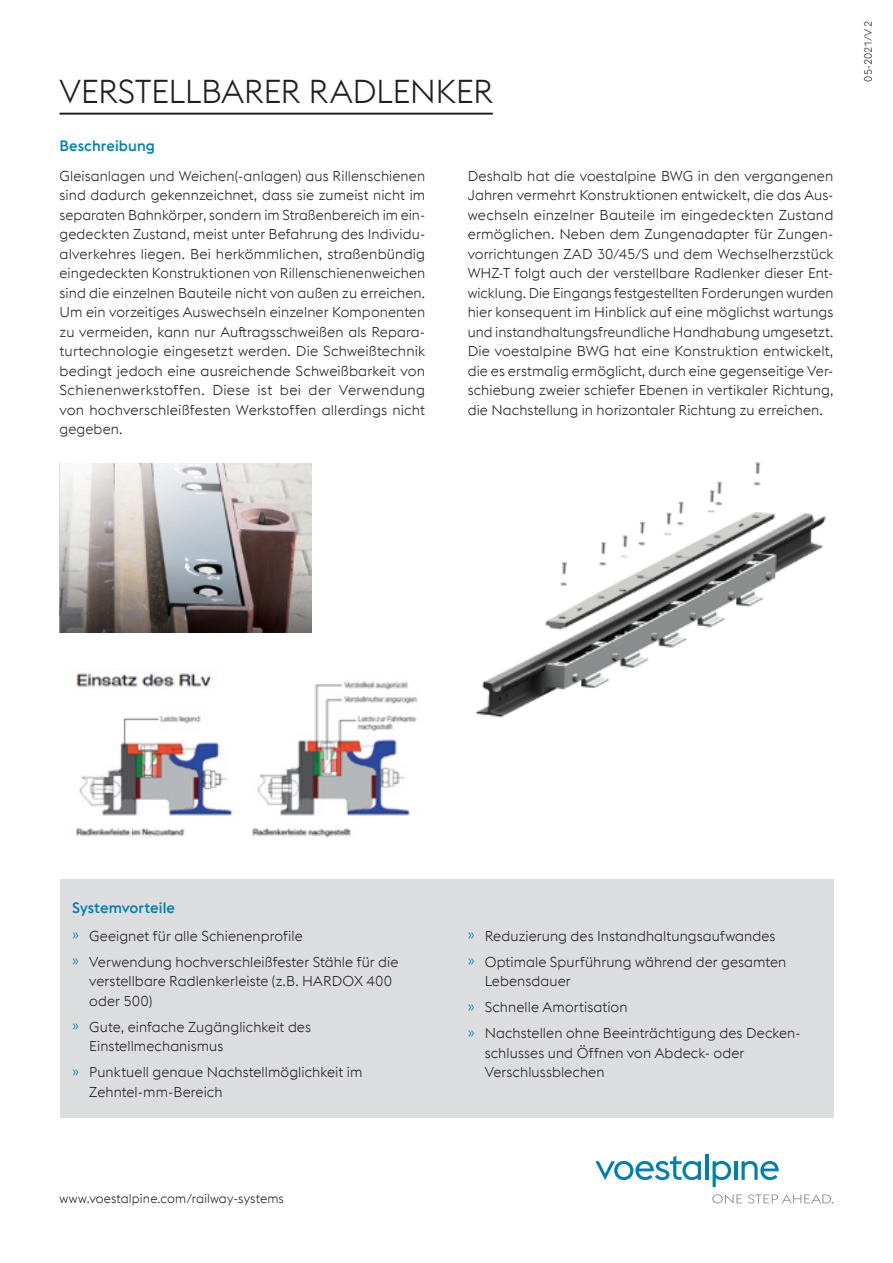
<style>
.page{position:relative;width:893px;height:1263px;background:#fff}
.page>*{position:absolute;margin:0;border:0;box-sizing:border-box;transform-origin:0 0}
.HL-1-schwarz{font:300 33px "voestalpine";letter-spacing:-.01em;color:#231f20}
.Sub-HL-2-boe-Spalten{font:500 15px "voestalpine";letter-spacing:.005em;color:#007fb1}
.Copy{font:300 14.25px/19.5px "voestalpine";letter-spacing:.005em;color:#231f20}
.t1{font:300 12.75px "voestalpine";letter-spacing:.01em;color:#231f20}
.t2{font:300 10.5px "voestalpine";color:#231f20}
.s1{color:#007fb1}
</style>
<div class="page">
<svg style="left:595px;top:1156px;width:106px;height:24px"></svg>
<hr style="left:705px;top:1154px;width:3px;height:26px;background:#007fb1">
<svg style="left:713px;top:1161px;width:18px;height:26px"></svg>
<hr style="left:734px;top:1161px;width:3px;height:19px;background:#007fb1">
<svg style="left:741px;top:1161px;width:38px;height:19px"></svg>
<svg style="left:712px;top:1194px;width:30px;height:9px"></svg>
<svg style="left:748px;top:1194px;width:85px;height:9px"></svg>
<hr style="left:60px;top:113px;width:433px;height:2px;background:#231f20">
<img style="left:476px;top:461px;width:350px;height:257px">
<img style="left:75px;top:673px;width:343px;height:165px">
<img style="left:60px;top:463px;width:251px;height:169px">
<div style="left:60px;top:879px;width:773px;height:239px;background:#dcdddf"></div>
<p class="HL-1-schwarz" style="left:60px;top:73px;width:435px">VERSTELLBARER RADLENKER</p>
<p class="Sub-HL-2-boe-Spalten" style="left:60px;top:137px;width:97px">Beschreibung</p>
<p class="Copy" style="left:60px;top:166px;width:367px;text-align:justify">Gleisanlagen und Weichen(-anlagen) aus Rillenschienen sind dadurch gekennzeichnet, dass sie zumeist nicht im separaten Bahnkörper, sondern im Straßenbereich im ein&shy;gedeckten Zustand, meist unter Befahrung des Individu&shy;alverkehres liegen. Bei herkömmlichen, straßenbündig eingedeckten Konstruktionen von Rillenschienenweichen sind die einzelnen Bauteile nicht von außen zu erreichen.<br>Um ein vorzeitiges Auswechseln einzelner Komponenten zu vermeiden, kann nur Auftragsschweißen als Repara&shy;turtechnologie eingesetzt werden. Die Schweißtechnik bedingt jedoch eine ausreichende Schweißbarkeit von Schienenwerkstoffen. Diese ist bei der Verwendung von hochverschleißfesten Werkstoffen allerdings nicht gegeben.</p>
<p class="Copy" style="left:468px;top:166px;width:367px;text-align:justify">Deshalb hat die voestalpine BWG in den vergangenen Jahren vermehrt Konstruktionen entwickelt, die das Aus&shy;wechseln einzelner Bauteile im eingedeckten Zustand ermöglichen. Neben dem Zungenadapter für Zungen&shy;vorrichtungen ZAD 30/45/S und dem Wechselherzstück WHZ-T folgt auch der verstellbare Radlenker dieser Ent&shy;wicklung. Die Eingangs festgestellten Forderungen wurden hier konsequent im Hinblick auf eine möglichst wartungs und instandhaltungsfreundliche Handhabung umgesetzt.<br>Die voestalpine BWG hat eine Konstruktion entwickelt, die es erstmalig ermöglicht, durch eine gegenseitige Ver&shy;schiebung zweier schiefer Ebenen in vertikaler Richtung, die Nachstellung in horizontaler Richtung zu erreichen.</p>
<p class="t2" style="left:862px;top:82px;width:62px;rotate:-90deg">05-2021/V2</p>
<p class="Sub-HL-2-boe-Spalten" style="left:72px;top:898px;width:104px">Systemvorteile</p>
<p class="Copy" style="left:72px;top:926px;width:232px"><span class="s1">»</span> Geeignet für alle Schienenprofile</p>
<p class="Copy" style="left:89px;top:952px;width:311px;text-indent:-17px"><span class="s1">»</span> Verwendung hochverschleißfester Stähle für die verstellbare Radlenkerleiste (z.B. HARDOX 400 oder 500)</p>
<p class="Copy" style="left:89px;top:1017px;width:223px;text-indent:-17px"><span class="s1">»</span> Gute, einfache Zugänglichkeit des<br>Einstellmechanismus</p>
<p class="Copy" style="left:89px;top:1062px;width:275px;text-indent:-17px"><span class="s1">»</span> Punktuell genaue Nachstellmöglichkeit im<br>Zehntel-mm-Bereich</p>
<p class="t1" style="left:60px;top:1191px;width:226px">www.voestalpine.com/railway-systems</p>
<p class="Copy" style="left:468px;top:926px;width:309px"><span class="s1">»</span> Reduzierung des Instandhaltungsaufwandes</p>
<p class="Copy" style="left:485px;top:952px;width:303px;text-indent:-17px"><span class="s1">»</span> Optimale Spurführung während der gesamten<br>Lebensdauer</p>
<p class="Copy" style="left:468px;top:997px;width:161px"><span class="s1">»</span> Schnelle Amortisation</p>
<p class="Copy" style="left:485px;top:1023px;width:317px;text-indent:-17px"><span class="s1">»</span> Nachstellen ohne Beeinträchtigung des Decken&shy;schlusses und Öffnen von Abdeck- oder<br>Verschlussblechen</p>
</div>
